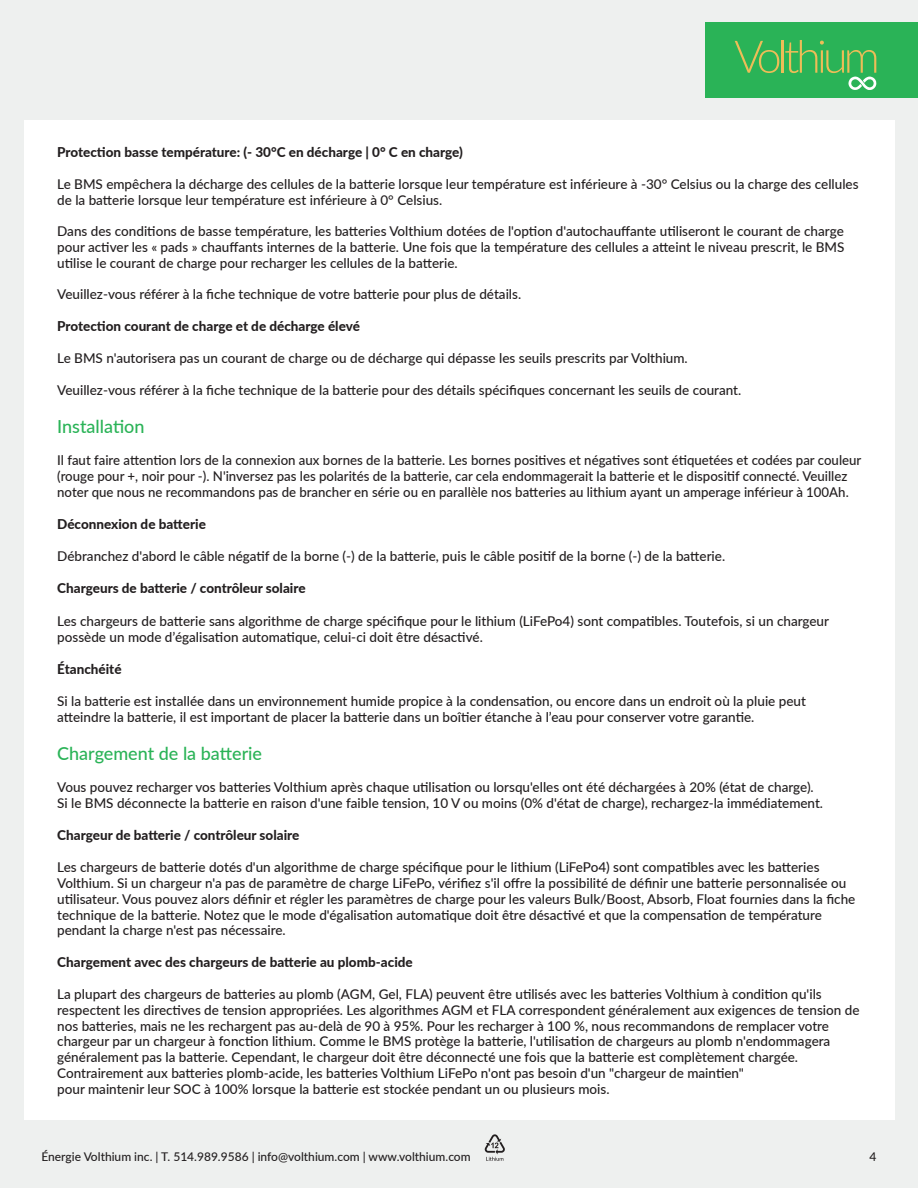
<style>
.page{position:relative;width:918px;height:1188px;background:#eef0ef}
.page>*{position:absolute;margin:0;border:0;box-sizing:border-box;transform-origin:0 0}
.t1{font:500 18px "Lato";color:#2ab357}
.t2{font:500 13.5px/15.8px "Lato";color:#231f20}
.t3{font:800 13.5px "Lato";color:#231f20}
.t4{font:500 12px "Lato";color:#231f20}
</style>
<div class="page">
<svg style="left:485px;top:1134px;width:20px;height:27px"></svg>
<div style="left:706px;top:22px;width:212px;height:75px;background:#2ab357"></div>
<svg style="left:735px;top:41px;width:44px;height:32px"></svg>
<hr style="left:782px;top:40px;width:2px;height:33px;background:#edbd57">
<svg style="left:785px;top:40px;width:92px;height:50px"></svg>
<div style="left:24px;top:120px;width:871px;height:1000px;background:#fff"></div>
<p class="t3" style="left:57px;top:142px;width:407px">Protection basse température: (- 30°C en décharge | 0° C en charge)</p>
<p class="t2" style="left:57px;top:176px;width:803px">Le BMS empêchera la décharge des cellules de la batterie lorsque leur température est inférieure à -30° Celsius ou la charge des cellules de la batterie lorsque leur température est inférieure à 0° Celsius.</p>
<p class="t2" style="left:57px;top:223px;width:789px;text-align:justify">Dans des conditions de basse température, les batteries Volthium dotées de l'option d'autochauffante utiliseront le courant de charge pour activer les « pads » chauffants internes de la batterie. Une fois que la température des cellules a atteint le niveau prescrit, le BMS utilise le courant de charge pour recharger les cellules de la batterie.</p>
<p class="t2" style="left:57px;top:286px;width:466px">Veuillez-vous référer à la fiche technique de votre batterie pour plus de détails.</p>
<p class="t3" style="left:57px;top:316px;width:304px">Protection courant de charge et de décharge élevé</p>
<p class="t2" style="left:57px;top:350px;width:632px">Le BMS n'autorisera pas un courant de charge ou de décharge qui dépasse les seuils prescrits par Volthium.</p>
<p class="t2" style="left:57px;top:382px;width:686px">Veuillez-vous référer à la fiche technique de la batterie pour des détails spécifiques concernant les seuils de courant.</p>
<h1 class="t1" style="left:57px;top:413px;width:89px">Installation</h1>
<p class="t2" style="left:57px;top:451px;width:806px;line-height:16.2px">Il faut faire attention lors de la connexion aux bornes de la batterie. Les bornes positives et négatives sont étiquetées et codées par couleur (rouge pour +, noir pour -). N'inversez pas les polarités de la batterie, car cela endommagerait la batterie et le dispositif connecté. Veuillez noter que nous ne recommandons pas de brancher en série ou en parallèle nos batteries au lithium ayant un amperage inférieur à 100Ah.</p>
<p class="t3" style="left:57px;top:514px;width:150px">Déconnexion de batterie</p>
<p class="t2" style="left:57px;top:548px;width:670px">Débranchez d'abord le câble négatif de la borne (-) de la batterie, puis le câble positif de la borne (-) de la batterie.</p>
<p class="t3" style="left:57px;top:578px;width:250px">Chargeurs de batterie / contrôleur solaire</p>
<p class="t2" style="left:57px;top:612px;width:773px;line-height:16.2px">Les chargeurs de batterie sans algorithme de charge spécifique pour le lithium (LiFePo4) sont compatibles. Toutefois, si un chargeur possède un mode d’égalisation automatique, celui-ci doit être désactivé.</p>
<p class="t3" style="left:57px;top:659px;width:66px">Étanchéité</p>
<p class="t2" style="left:57px;top:693px;width:750px;line-height:16.2px">Si la batterie est installée dans un environnement humide propice à la condensation, ou encore dans un endroit où la pluie peut atteindre la batterie, il est important de placer la batterie dans un boîtier étanche à l’eau pour conserver votre garantie.</p>
<h1 class="t1" style="left:57px;top:741px;width:206px">Chargement de la batterie</h1>
<p class="t2" style="left:57px;top:779px;width:767px;line-height:16.2px">Vous pouvez recharger vos batteries Volthium après chaque utilisation ou lorsqu'elles ont été déchargées à 20% (état de charge).<br>Si le BMS déconnecte la batterie en raison d'une faible tension, 10 V ou moins (0% d'état de charge), rechargez-la immédiatement.</p>
<p class="t3" style="left:57px;top:825px;width:244px">Chargeur de batterie / contrôleur solaire</p>
<p class="t2" style="left:57px;top:859px;width:800px">Les chargeurs de batterie dotés d'un algorithme de charge spécifique pour le lithium (LiFePo4) sont compatibles avec les batteries Volthium. Si un chargeur n'a pas de paramètre de charge LiFePo, vérifiez s'il offre la possibilité de définir une batterie personnalisée ou utilisateur. Vous pouvez alors définir et régler les paramètres de charge pour les valeurs Bulk/Boost, Absorb, Float fournies dans la fiche technique de la batterie. Notez que le mode d'égalisation automatique doit être désactivé et que la compensation de température pendant la charge n'est pas nécessaire.</p>
<p class="t3" style="left:57px;top:952px;width:357px">Chargement avec des chargeurs de batterie au plomb-acide</p>
<p class="t2" style="left:57px;top:986px;width:804px">La plupart des chargeurs de batteries au plomb (AGM, Gel, FLA) peuvent être utilisés avec les batteries Volthium à condition qu'ils respectent les directives de tension appropriées. Les algorithmes AGM et FLA correspondent généralement aux exigences de tension de nos batteries, mais ne les rechargent pas au-delà de 90 à 95%. Pour les recharger à 100 %, nous recommandons de remplacer votre chargeur par un chargeur à fonction lithium. Comme le BMS protège la batterie, l'utilisation de chargeurs au plomb n'endommagera généralement pas la batterie. Cependant, le chargeur doit être déconnecté une fois que la batterie est complètement chargée.<br>Contrairement aux batteries plomb-acide, les batteries Volthium LiFePo n'ont pas besoin d'un "chargeur de maintien"<br>pour maintenir leur SOC à 100% lorsque la batterie est stockée pendant un ou plusieurs mois.</p>
<p class="t4" style="left:41px;top:1150px;width:431px">Énergie Volthium inc. | T. 514.989.9586 | info@volthium.com | www.volthium.com</p>
<p class="t4" style="left:869px;top:1150px;width:8px">4</p>
</div>
